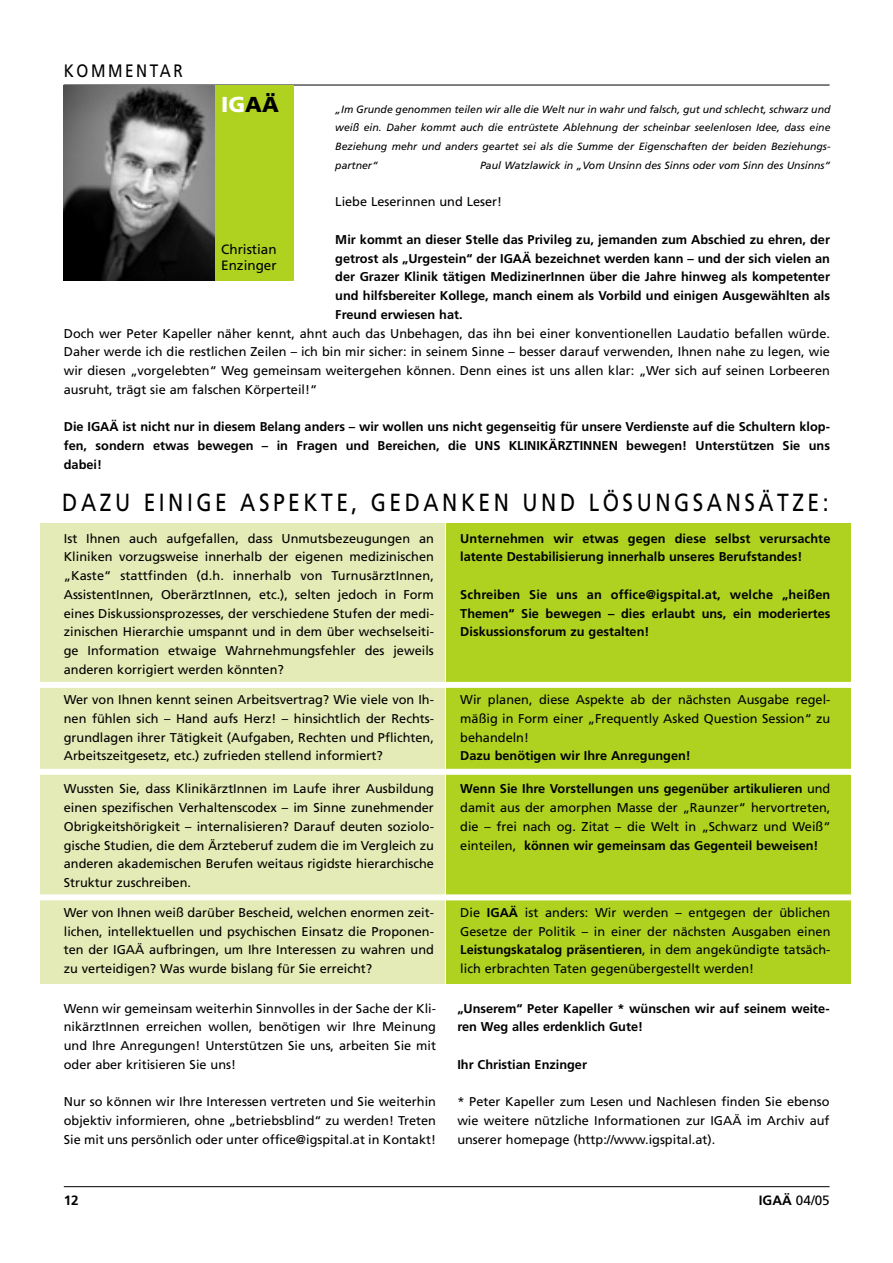
<style>
.page{position:relative;width:893px;height:1263px;background:#fff}
.page>*{position:absolute;margin:0;border:0;box-sizing:border-box;transform-origin:0 0}
.t1{font:24.75px "Frutiger";letter-spacing:.165em;color:#000;scale:.85 1}
.t2{font:900 21.6px "Frutiger";color:#fff}
.t3{font:18px "Frutiger";letter-spacing:.165em;color:#000;scale:.85 1}
.t4{font:13.5px/16.2px "Frutiger";color:#000}
.t5{font:700 13.5px "Frutiger";color:#000}
.t6{font:12.75px/18.8px "Frutiger";color:#000;text-align:justify}
.t7{font:700 12.75px/18.8px "Frutiger";color:#000;text-align:justify}
.t8{font:italic 10.5px/18.8px "Frutiger";color:#000;text-align:justify}
.s1{color:#000}
.s2{font-weight:700}
</style>
<div class="page">
<div style="left:40px;top:523px;width:404px;height:461px;background:#e4ebb6"></div>
<div style="left:446px;top:523px;width:404px;height:461px;background:#afd220"></div>
<hr style="left:64px;top:85px;width:765px;height:1px;background:#000">
<hr style="left:64px;top:1186px;width:765px;height:1px;background:#000">
<div style="left:64px;top:85px;width:230px;height:196px;background:#afd220"></div>
<img style="left:64px;top:85px;width:151px;height:196px">
<div style="left:17px;top:682px;width:853px;height:6px;background:#fff"></div>
<div style="left:17px;top:769px;width:853px;height:6px;background:#fff"></div>
<div style="left:17px;top:894px;width:853px;height:6px;background:#fff"></div>
<h3 class="t3" style="left:64px;top:64px;width:142px">KOMMENTAR</h3>
<h2 class="t2" style="left:221px;top:96px;width:59px">IG<span class="s1">AÄ</span></h2>
<p class="t8" style="left:335px;top:100px;width:496px">„Im Grunde genommen teilen wir alle die Welt nur in wahr und falsch, gut und schlecht, schwarz und weiß ein. Daher kommt auch die entrüstete Ablehnung der scheinbar seelenlosen Idee, dass eine Beziehung mehr und anders geartet sei als die Summe der Eigenschaften der beiden Beziehungs&shy;partner“</p>
<p class="t8" style="left:480px;top:157px;width:352px">Paul Watzlawick in „Vom Unsinn des Sinns oder vom Sinn des Unsinns“</p>
<p class="t6" style="left:335px;top:193px;width:168px">Liebe Leserinnen und Leser!</p>
<p class="t7" style="left:335px;top:231px;width:496px">Mir kommt an dieser Stelle das Privileg zu, jemanden zum Abschied zu ehren, der getrost als „Urgestein“ der IGAÄ bezeichnet werden kann – und der sich vielen an der Grazer Klinik tätigen MedizinerInnen über die Jahre hinweg als kompetenter und hilfsbereiter Kollege, manch einem als Vorbild und einigen Ausgewählten als Freund erwiesen hat.</p>
<p class="t6" style="left:64px;top:325px;width:767px">Doch wer Peter Kapeller näher kennt, ahnt auch das Unbehagen, das ihn bei einer konventionellen Laudatio befallen würde.<br>Daher werde ich die restlichen Zeilen – ich bin mir sicher: in seinem Sinne – besser darauf verwenden, Ihnen nahe zu legen, wie wir diesen „vorgelebten“ Weg gemeinsam weitergehen können. Denn eines ist uns allen klar: „Wer sich auf seinen Lorbeeren ausruht, trägt sie am falschen Körperteil!“</p>
<p class="t7" style="left:64px;top:418px;width:767px">Die IGAÄ ist nicht nur in diesem Belang anders – wir wollen uns nicht gegenseitig für unsere Verdienste auf die Schultern klop&shy;fen, sondern etwas bewegen – in Fragen und Bereichen, die UNS KLINIKÄRZTINNEN bewegen! Unterstützen Sie uns dabei!</p>
<p class="t4" style="left:221px;top:243px;width:57px">Christian<br>Enzinger</p>
<h1 class="t1" style="left:62px;top:492px;width:903px">DAZU EINIGE ASPEKTE, GEDANKEN UND LÖSUNGSANSÄTZE:</h1>
<p class="t6" style="left:64px;top:530px;width:371px">Ist Ihnen auch aufgefallen, dass Unmutsbezeugungen an Kliniken vorzugsweise innerhalb der eigenen medizinischen „Kaste“ stattfinden (d.h. innerhalb von TurnusärztInnen, AssistentInnen, OberärztInnen, etc.), selten jedoch in Form eines Diskussionsprozesses, der verschiedene Stufen der medi&shy;zinischen Hierarchie umspannt und in dem über wechselseiti&shy;ge Information etwaige Wahrnehmungsfehler des jeweils anderen korrigiert werden könnten?</p>
<p class="t7" style="left:460px;top:530px;width:371px">Unternehmen wir etwas gegen diese selbst verursachte latente Destabilisierung innerhalb unseres Berufstandes!</p>
<p class="t7" style="left:460px;top:586px;width:371px">Schreiben Sie uns an office@igspital.at, welche „heißen Themen“ Sie bewegen – dies erlaubt uns, ein moderiertes Diskussionsforum zu gestalten!</p>
<p class="t6" style="left:64px;top:691px;width:371px">Wer von Ihnen kennt seinen Arbeitsvertrag? Wie viele von Ih&shy;nen fühlen sich – Hand aufs Herz! – hinsichtlich der Rechts&shy;grundlagen ihrer Tätigkeit (Aufgaben, Rechten und Pflichten, Arbeitszeitgesetz, etc.) zufrieden stellend informiert?</p>
<p class="t6" style="left:460px;top:691px;width:371px">Wir planen, diese Aspekte ab der nächsten Ausgabe regel&shy;mäßig in Form einer „Frequently Asked Question Session“ zu behandeln!</p>
<p class="t7" style="left:460px;top:748px;width:232px">Dazu benötigen wir Ihre Anregungen!</p>
<p class="t6" style="left:64px;top:781px;width:371px">Wussten Sie, dass KlinikärztInnen im Laufe ihrer Ausbildung einen spezifischen Verhaltenscodex – im Sinne zunehmender Obrigkeitshörigkeit – internalisieren? Darauf deuten soziolo&shy;gische Studien, die dem Ärzteberuf zudem die im Vergleich zu anderen akademischen Berufen weitaus rigidste hierarchische Struktur zuschreiben.</p>
<p class="t6" style="left:460px;top:781px;width:371px"><span class="s2">Wenn Sie Ihre Vorstellungen uns gegenüber artikulieren</span> und damit aus der amorphen Masse der „Raunzer“ hervortreten, die – frei nach og. Zitat – die Welt in „Schwarz und Weiß“ einteilen, <span class="s2">können wir gemeinsam das Gegenteil beweisen!</span></p>
<p class="t6" style="left:64px;top:904px;width:371px">Wer von Ihnen weiß darüber Bescheid, welchen enormen zeit&shy;lichen, intellektuellen und psychischen Einsatz die Proponen&shy;ten der IGAÄ aufbringen, um Ihre Interessen zu wahren und zu verteidigen? Was wurde bislang für Sie erreicht?</p>
<p class="t6" style="left:460px;top:904px;width:371px">Die <span class="s2">IGAÄ</span> ist anders: Wir werden – entgegen der üblichen Gesetze der Politik – in einer der nächsten Ausgaben einen <span class="s2">Leistungskatalog präsentieren</span>, in dem angekündigte tatsäch&shy;lich erbrachten Taten gegenübergestellt werden!</p>
<p class="t6" style="left:64px;top:1000px;width:374px">Wenn wir gemeinsam weiterhin Sinnvolles in der Sache der Kli&shy;nikärztInnen erreichen wollen, benötigen wir Ihre Meinung und Ihre Anregungen! Unterstützen Sie uns, arbeiten Sie mit oder aber kritisieren Sie uns!</p>
<p class="t6" style="left:64px;top:1093px;width:374px">Nur so können wir Ihre Interessen vertreten und Sie weiterhin objektiv informieren, ohne „betriebsblind“ zu werden! Treten Sie mit uns persönlich oder unter office@igspital.at in Kontakt!</p>
<p class="t5" style="left:64px;top:1195px;width:17px">12</p>
<p class="t7" style="left:457px;top:1000px;width:374px">„Unserem“ Peter Kapeller * wünschen wir auf seinem weite&shy;ren Weg alles erdenklich Gute!</p>
<p class="t7" style="left:457px;top:1056px;width:131px">Ihr Christian Enzinger</p>
<p class="t6" style="left:457px;top:1093px;width:374px">* Peter Kapeller zum Lesen und Nachlesen finden Sie ebenso wie weitere nützliche Informationen zur IGAÄ im Archiv auf unserer homepage (http://www.igspital.at).</p>
<p class="t4" style="left:758px;top:1194px;width:72px"><span class="s2">IGAÄ</span> 04/05</p>
</div>
